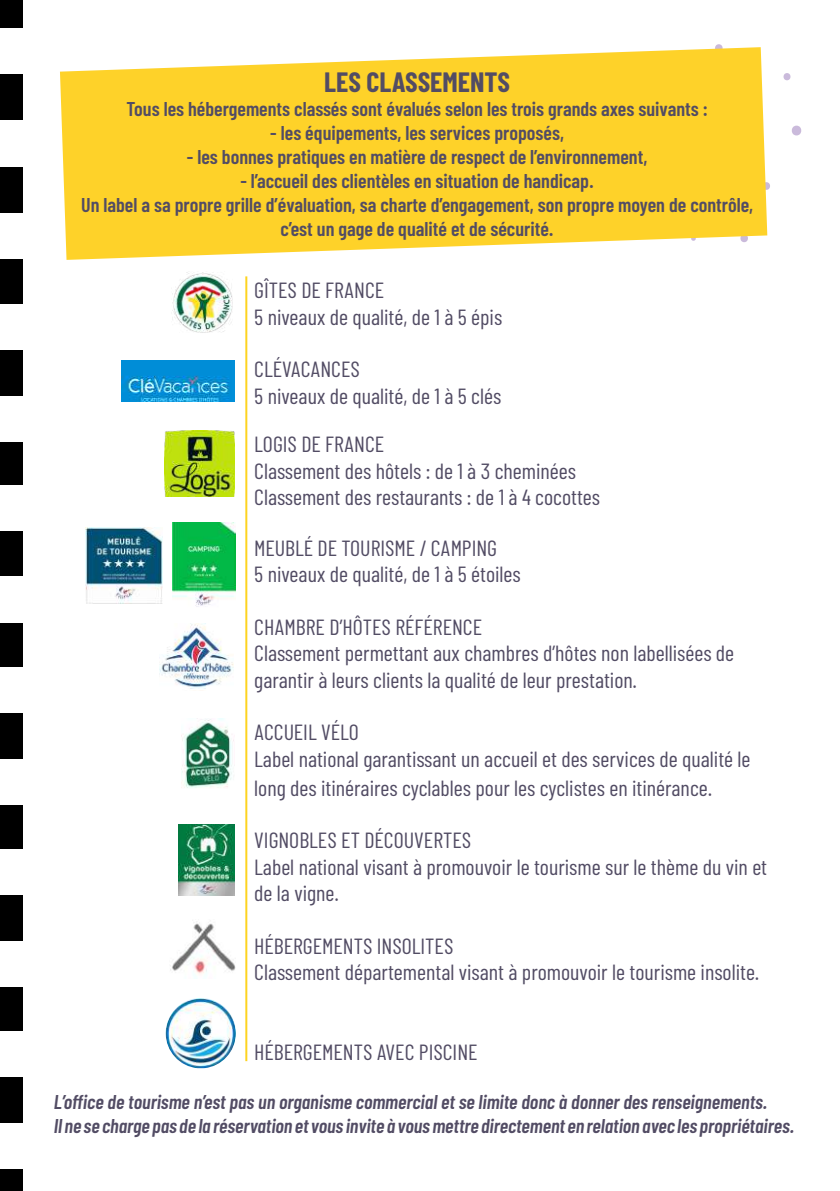
<style>
.page{position:relative;width:840px;height:1191px;background:#fff}
.page>*{position:absolute;margin:0;border:0;box-sizing:border-box;transform-origin:0 0}
.t1{font:700 28px "Barlow Condensed";color:#524c64}
.t2{font:22px/26.4px "Barlow Condensed";color:#524c64}
.t3{font:600 20px/24px "Barlow Condensed";color:#524c64;text-align:center}
.t4{font:italic 600 20px/24px "Barlow Condensed";color:#524c64}
</style>
<div class="page">
<div style="left:0;top:74px;width:22px;height:46px;background:#000"></div>
<div style="left:0;top:0;width:22px;height:28px;background:#000"></div>
<div style="left:0;top:805px;width:22px;height:45px;background:#000"></div>
<div style="left:0;top:713px;width:22px;height:45px;background:#000"></div>
<div style="left:0;top:441px;width:22px;height:46px;background:#000"></div>
<div style="left:0;top:349px;width:22px;height:46px;background:#000"></div>
<div style="left:0;top:1169px;width:22px;height:22px;background:#000"></div>
<div style="left:0;top:1077px;width:22px;height:46px;background:#000"></div>
<div style="left:0;top:622px;width:22px;height:46px;background:#000"></div>
<div style="left:0;top:530px;width:22px;height:46px;background:#000"></div>
<div style="left:0;top:259px;width:22px;height:46px;background:#000"></div>
<div style="left:0;top:167px;width:22px;height:46px;background:#000"></div>
<div style="left:0;top:986px;width:22px;height:46px;background:#000"></div>
<div style="left:0;top:667px;width:22px;height:46px;background:#fff"></div>
<div style="left:0;top:304px;width:22px;height:45px;background:#fff"></div>
<div style="left:0;top:1031px;width:22px;height:46px;background:#fff"></div>
<div style="left:0;top:484px;width:22px;height:46px;background:#fff"></div>
<div style="left:0;top:849px;width:22px;height:45px;background:#fff"></div>
<div style="left:0;top:894px;width:22px;height:46px;background:#000"></div>
<svg style="left:715px;top:44px;width:8px;height:3px"></svg>
<svg style="left:783px;top:73px;width:8px;height:7px"></svg>
<svg style="left:766px;top:182px;width:4px;height:8px"></svg>
<svg style="left:791px;top:126px;width:11px;height:9px"></svg>
<svg style="left:60px;top:47px;width:706px;height:213px;background:#fed743"></svg>
<img style="left:172px;top:272px;width:61px;height:61px">
<img style="left:121px;top:361px;width:113px;height:41px">
<img style="left:164px;top:430px;width:70px;height:66px">
<img style="left:181px;top:718px;width:53px;height:70px">
<img style="left:159px;top:623px;width:74px;height:66px">
<img style="left:85px;top:527px;width:77px;height:77px">
<img style="left:173px;top:522px;width:63px;height:85px">
<hr style="left:245px;top:276px;width:2px;height:785px;background:#fdd321">
<img style="left:179px;top:824px;width:55px;height:71px">
<img style="left:165px;top:998px;width:71px;height:70px;border-radius:33px">
<img style="left:170px;top:921px;width:66px;height:57px">
<p class="t1" style="left:324px;top:64px;width:187px">LES CLASSEMENTS</p>
<p class="t3" style="left:126px;top:96px;width:582px">Tous les hébergements classés sont évalués selon les trois grands axes suivants :</p>
<p class="t3" style="left:270px;top:120px;width:295px">- les équipements, les services proposés,</p>
<p class="t3" style="left:187px;top:144px;width:461px">- les bonnes pratiques en matière de respect de l’environnement,</p>
<p class="t3" style="left:81px;top:168px;width:673px">- l’accueil des clientèles en situation de handicap.<br>Un label a sa propre grille d’évaluation, sa charte d’engagement, son propre moyen de contrôle, c’est un gage de qualité et de sécurité.</p>
<p class="t2" style="left:254px;top:276px;width:249px">GÎTES DE FRANCE<br>5 niveaux de qualité, de 1 à 5 épis</p>
<p class="t2" style="left:254px;top:356px;width:248px">CLÉVACANCES<br>5 niveaux de qualité, de 1 à 5 clés</p>
<p class="t2" style="left:254px;top:430px;width:347px">LOGIS DE FRANCE<br>Classement des hôtels : de 1 à 3 cheminées<br>Classement des restaurants : de 1 à 4 cocottes</p>
<p class="t2" style="left:254px;top:534px;width:268px">MEUBLÉ DE TOURISME / CAMPING<br>5 niveaux de qualité, de 1 à 5 étoiles</p>
<p class="t2" style="left:254px;top:613px;width:481px">CHAMBRE D’HÔTES RÉFÉRENCE<br>Classement permettant aux chambres d’hôtes non labellisées de garantir à leurs clients la qualité de leur prestation.</p>
<p class="t2" style="left:254px;top:718px;width:497px">ACCUEIL VÉLO<br>Label national garantissant un accueil et des services de qualité le</p>
<p class="t2" style="left:254px;top:774px;width:459px">long des itinéraires cyclables pour les cyclistes en itinérance.</p>
<p class="t2" style="left:254px;top:826px;width:514px">VIGNOBLES ET DÉCOUVERTES<br>Label national visant à promouvoir le tourisme sur le thème du vin et de la vigne.</p>
<p class="t2" style="left:254px;top:932px;width:506px">HÉBERGEMENTS INSOLITES<br>Classement départemental visant à promouvoir le tourisme insolite.</p>
<p class="t2" style="left:254px;top:1038px;width:225px">HÉBERGEMENTS AVEC PISCINE</p>
<p class="t4" style="left:54px;top:1089px;width:741px">L’office de tourisme n’est pas un organisme commercial et se limite donc à donner des renseignements.<br>Il ne se charge pas de la réservation et vous invite à vous mettre directement en relation avec les propriétaires.</p>
</div>
